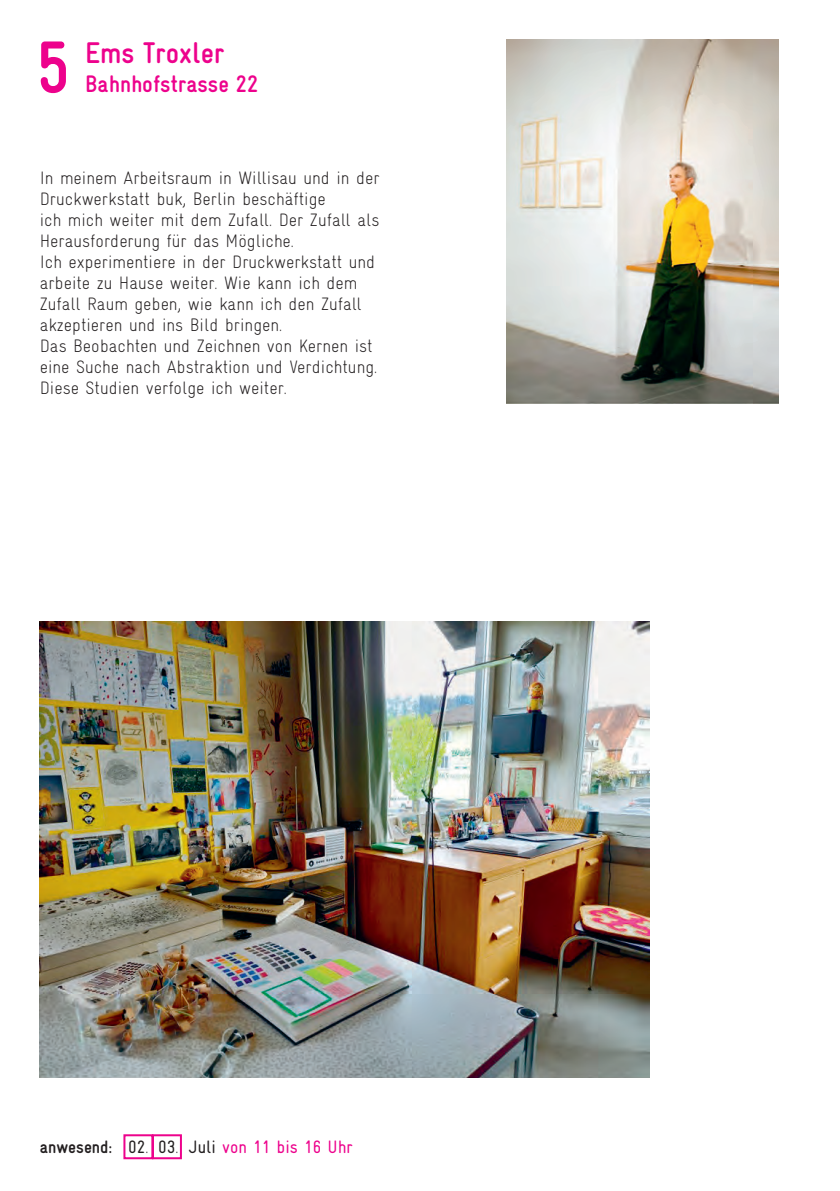
<style>
.page{position:relative;width:840px;height:1191px;background:#fff}
.page>*{position:absolute;margin:0;border:0;box-sizing:border-box;transform-origin:0 0}
.Künstlertext{font:700 74px "Gravur Condensed";color:#ed028c}
.Künstlername{font:700 30px "Gravur Condensed";color:#ed028c}
.Atelieradresse{font:700 24px "Gravur Condensed";color:#ed028c}
.Künstlertext-2{font:300 18px/21px "Gravur Condensed";color:#231f20}
.Künstlertext-3{font:18px "Gravur Condensed";color:#ed028c}
.Künstlertext-4{font:700 18px "Gravur Condensed";color:#231f20}
.Künstlertext-5{font:18px "Gravur Condensed";color:#231f20}
.s1{font-weight:300}
.s2{color:#231f20}
</style>
<div class="page">
<img style="left:506px;top:40px;width:271px;height:363px">
<img style="left:40px;top:621px;width:609px;height:456px">
<div style="left:123px;top:1134px;width:30px;height:25px;border:2px solid #ed028c"></div>
<div style="left:152px;top:1134px;width:30px;height:25px;border:2px solid #ed028c"></div>
<p class="Künstlertext" style="left:36px;top:26px;width:35px">5</p>
<p class="Künstlername" style="left:85px;top:36px;width:141px">Ems Troxler</p>
<p class="Atelieradresse" style="left:85px;top:70px;width:174px">Bahnhofstrasse 22</p>
<p class="Künstlertext-2" style="left:40px;top:168px;width:341px">In meinem Arbeitsraum in Willisau und in der<br>Druckwerkstatt buk, Berlin beschäftige</p>
<p class="Künstlertext-2" style="left:40px;top:210px;width:341px">ich mich weiter mit dem Zufall. Der Zufall als<br>Herausforderung für das Mögliche.</p>
<p class="Künstlertext-2" style="left:40px;top:252px;width:337px">Ich experimentiere in der Druckwerkstatt und arbeite zu Hause weiter. Wie kann ich dem Zufall Raum geben, wie kann ich den Zufall akzeptieren und ins Bild bringen.</p>
<p class="Künstlertext-2" style="left:40px;top:336px;width:339px">Das Beobachten und Zeichnen von Kernen ist eine Suche nach Abstraktion und Verdichtung.</p>
<p class="Künstlertext-2" style="left:40px;top:378px;width:248px">Diese Studien verfolge ich weiter.</p>
<p class="Künstlertext-4" style="left:40px;top:1137px;width:74px">anwesend:</p>
<p class="Künstlertext-5" style="left:128px;top:1136px;width:22px">02<span class="s1">.</span></p>
<p class="Künstlertext-5" style="left:158px;top:1136px;width:22px">03<span class="s1">.</span></p>
<p class="Künstlertext-3" style="left:189px;top:1136px;width:165px"><span class="s2">Juli</span> von 11 bis 16 Uhr</p>
</div>
